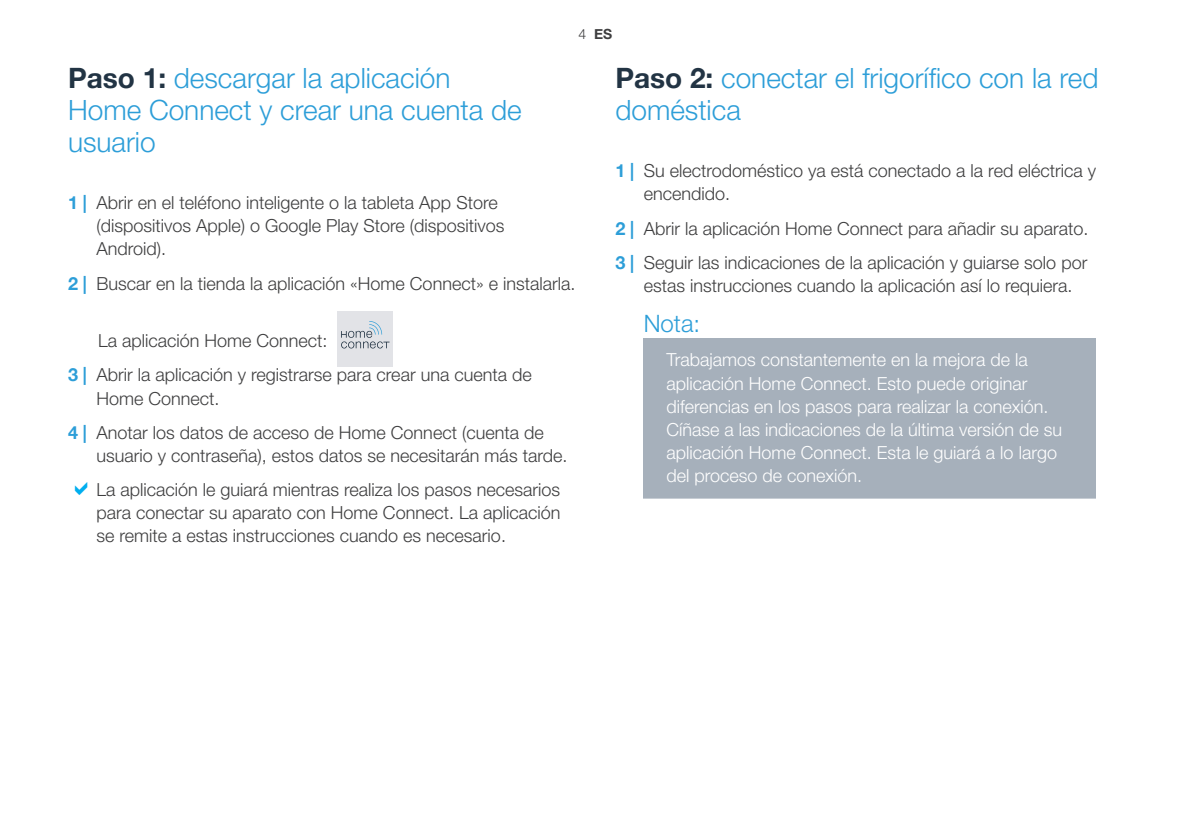
<style>
.page{position:relative;width:1191px;height:840px;background:#fff}
.page>*{position:absolute;margin:0;border:0;box-sizing:border-box;transform-origin:0 0}
.t1{font:300 28px/32px "Helvetica Neue";color:#2d9ed8}
.t2{font:300 24px "Helvetica Neue";color:#2d9ed8}
.t3{font:300 18px/23px "Helvetica Neue";color:#3e3e3f}
.t4{font:300 18px/23px "Helvetica Neue";color:#fff}
.t5{font:700 14px "Helvetica Neue";color:#3e3e3f}
.s1{font-weight:700;color:#223444}
.s2{font-weight:300}
.s3{font-weight:700;color:#2d9ed8}
</style>
<div class="page">
<div style="left:643px;top:338px;width:453px;height:166px;background:#a6b0bb"></div>
<div style="left:592px;top:498px;width:549px;height:10px;background:#fff"></div>
<div style="left:337px;top:311px;width:56px;height:55px;background:#e2e3e7"></div>
<svg style="left:341px;top:321px;width:48px;height:27px"></svg>
<h1 class="t1" style="left:68px;top:60px;width:455px"><span class="s1">Paso 1:</span> descargar la aplicación<br>Home Connect y crear una cuenta de usuario</h1>
<p class="t5" style="left:578px;top:23px;width:35px"><span class="s2">4</span> ES</p>
<h1 class="t1" style="left:615px;top:60px;width:484px"><span class="s1">Paso 2:</span> conectar el frigorífico con la red doméstica</h1>
<p class="t3" style="left:96px;top:190px;width:410px;text-indent:-28px"><span class="s3">1 |</span> Abrir en el teléfono inteligente o la tableta App Store (dispositivos Apple) o Google Play Store (dispositivos<br>Android).</p>
<p class="t3" style="left:68px;top:270px;width:509px"><span class="s3">2 |</span> Buscar en la tienda la aplicación «Home Connect» e instalarla.</p>
<p class="t3" style="left:68px;top:322px;width:465px;line-height:34.4px;text-indent:30px">La aplicación Home Connect:<br><span class="s3">3 |</span> Abrir la aplicación y registrarse para crear una cuenta de</p>
<p class="t3" style="left:68px;top:379px;width:477px;line-height:34.4px;text-indent:28px">Home Connect.<br><span class="s3">4 |</span> Anotar los datos de acceso de Home Connect (cuenta de</p>
<p class="t3" style="left:96px;top:436px;width:472px;line-height:34.4px">usuario y contraseña), estos datos se necesitarán más tarde.<br>La aplicación le guiará mientras realiza los pasos necesarios</p>
<p class="t3" style="left:96px;top:500px;width:465px">para conectar su aparato con Home Connect. La aplicación se remite a estas instrucciones cuando es necesario.</p>
<p class="t3" style="left:643px;top:158px;width:454px;text-indent:-28px"><span class="s3">1 |</span> Su electrodoméstico ya está conectado a la red eléctrica y encendido.</p>
<p class="t3" style="left:615px;top:209px;width:474px;line-height:34.4px"><span class="s3">2 |</span> Abrir la aplicación Home Connect para añadir su aparato.<br><span class="s3">3 |</span> Seguir las indicaciones de la aplicación y guiarse solo por</p>
<p class="t3" style="left:643px;top:273px;width:430px">estas instrucciones cuando la aplicación así lo requiera.</p>
<h2 class="t2" style="left:643px;top:304px;width:58px">Nota:</h2>
<p class="t4" style="left:666px;top:347px;width:397px">Trabajamos constantemente en la mejora de la aplicación Home Connect. Esto puede originar diferencias en los pasos para realizar la conexión.<br>Cíñase a las indicaciones de la última versión de su aplicación Home Connect. Esta le guiará a lo largo del proceso de conexión.</p>
</div>
